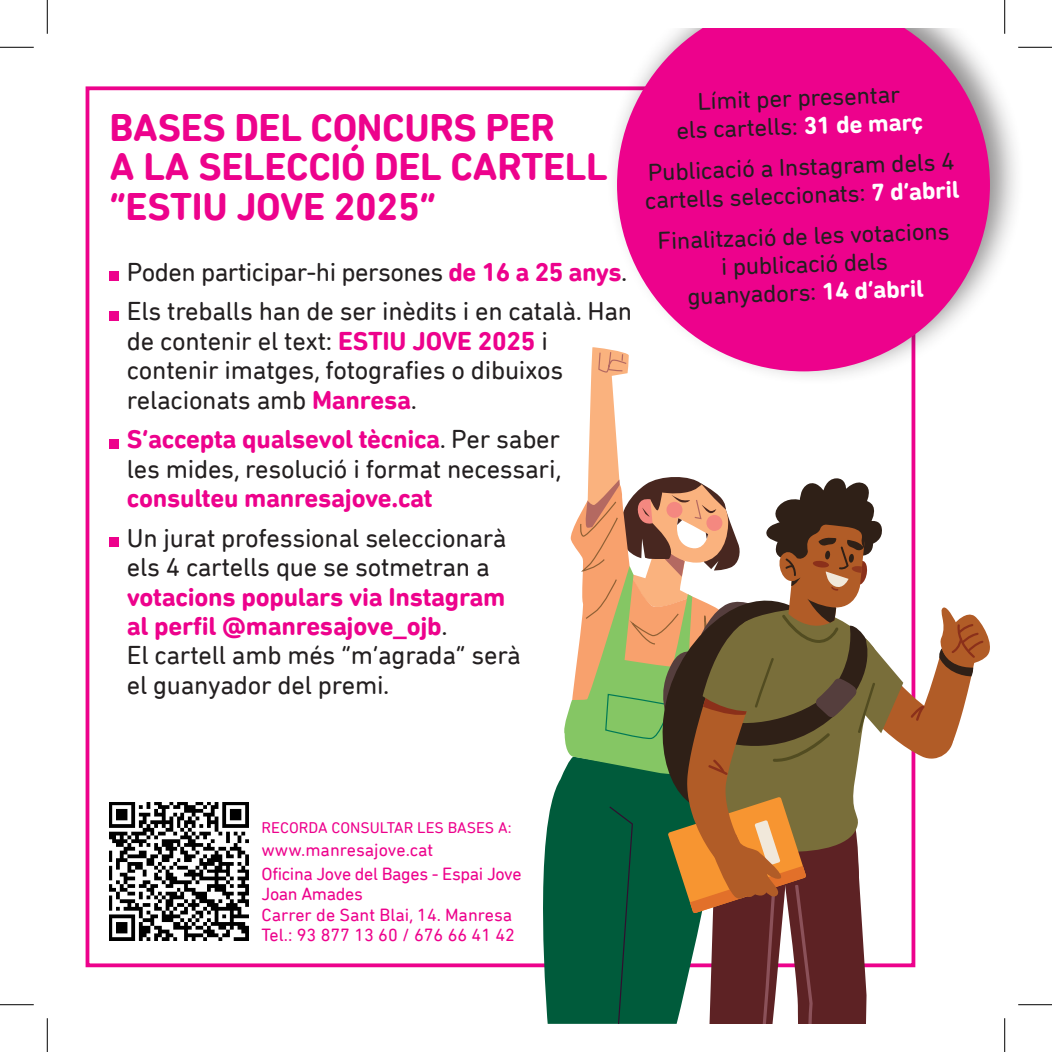
<style>
.page{position:relative;width:1052px;height:1052px;background:#fff}
.page>*{position:absolute;margin:0;border:0;box-sizing:border-box;transform-origin:0 0}
._03_Text{font:700 39.15px/39.1px "DIN Next Rounded LTW01";letter-spacing:-.01em;color:#ed028c}
._03_Text-2{font:26.32px/29.2px "DIN Next Rounded LTW01";letter-spacing:-.01em;color:#231f20}
._03_Text-3{font:700 26.32px/29.2px "DIN Next Rounded LTW01";letter-spacing:-.01em;color:#ed028c;text-align:justify}
.t1{font:24.75px/28.1px "DIN Next Rounded LTW01";color:#231f20;text-align:center}
.t2{font:18px "DIN Next Rounded LTW01";color:#ed028c}
.t3{font:18px/20.2px "DIN Next Rounded LTW01";letter-spacing:-.02em;color:#ed028c}
.t4{font:15.75px "DIN Next Rounded LTW01";color:#ed028c}
.s1{font-weight:700;color:#ed028c}
.s2{font-weight:400;color:#231f20}
.s3{font-weight:700;color:#fff}
</style>
<div class="page">
<div style="left:110px;top:271px;width:9px;height:9px;background:#ed028c"></div>
<div style="left:110px;top:311px;width:9px;height:9px;background:#ed028c"></div>
<div style="left:110px;top:439px;width:9px;height:9px;background:#ed028c"></div>
<div style="left:110px;top:537px;width:9px;height:9px;background:#ed028c"></div>
<img style="left:110px;top:802px;width:139px;height:138px">
<div style="left:605px;top:28px;width:418px;height:358px;background:#231f20;opacity:.5"></div>
<svg style="left:617px;top:28px;width:372px;height:318px;background:#ec2198"></svg>
<svg style="left:531px;top:776px;width:31px;height:247px"></svg>
<svg style="left:562px;top:346px;width:433px;height:677px"></svg>
<hr style="left:1017px;top:46px;width:34px;height:3px;background:#fff">
<hr style="left:1003px;top:0;width:2px;height:34px;background:#fff">
<hr style="left:0;top:47px;width:34px;height:1px;background:#000">
<hr style="left:1017px;top:47px;width:34px;height:1px;background:#000">
<hr style="left:0;top:1004px;width:34px;height:1px;background:#000">
<hr style="left:1017px;top:1004px;width:34px;height:1px;background:#000">
<hr style="left:47px;top:0;width:1px;height:34px;background:#000">
<hr style="left:47px;top:1017px;width:1px;height:34px;background:#000">
<hr style="left:1004px;top:0;width:1px;height:34px;background:#000">
<hr style="left:1004px;top:1017px;width:1px;height:34px;background:#000">
<p class="_03_Text" style="left:110px;top:107px;width:499px">BASES DEL CONCURS PER<br>A LA SELECCIÓ DEL CARTELL “ESTIU JOVE 2025”</p>
<p class="_03_Text-2" style="left:127px;top:257px;width:502px">Poden participar-hi persones <span class="s1">de 16 a 25 anys</span>.</p>
<p class="_03_Text-2" style="left:127px;top:296px;width:506px">Els treballs han de ser inèdits i en català. Han de contenir el text: <span class="s1">ESTIU JOVE 2025</span> i contenir imatges, fotografies o dibuixos relacionats amb <span class="s1">Manresa</span>.</p>
<p class="_03_Text-3" style="left:127px;top:424px;width:436px">S’accepta qualsevol tècnica<span class="s2">. Per saber les mides, resolució i format necessari, </span>consulteu manresajove.cat</p>
<p class="_03_Text-2" style="left:127px;top:522px;width:395px">Un jurat professional seleccionarà els 4 cartells que se sotmetran a <span class="s1">votacions populars via Instagram al perfil @manresajove_ojb</span>.<br>El cartell amb més “m’agrada” serà el guanyador del premi.</p>
<p class="t1" style="left:674px;top:88px;width:248px;rotate:-2deg">Límit per presentar<br>els cartells: <span class="s3">31 de març</span></p>
<p class="t1" style="left:643px;top:158px;width:316px;text-align:left;rotate:-2deg">Publicació a Instagram dels 4 cartells seleccionats: <span class="s3">7 d’abril</span></p>
<p class="t1" style="left:657px;top:226px;width:294px;rotate:-2deg">Finalització de les votacions i publicació dels guanyadors: <span class="s3">14 d’abril</span></p>
<p class="t4" style="left:261px;top:818px;width:251px">RECORDA CONSULTAR LES BASES A:</p>
<p class="t2" style="left:261px;top:839px;width:173px">www.manresajove.cat</p>
<p class="t3" style="left:261px;top:863px;width:262px">Oficina Jove del Bages - Espai Jove<br>Joan Amades</p>
<p class="t2" style="left:261px;top:903px;width:252px">Carrer de Sant Blai, 14. Manresa</p>
<p class="t2" style="left:261px;top:924px;width:255px">Tel.: 93 877 13 60 / 676 66 41 42</p>
</div>
